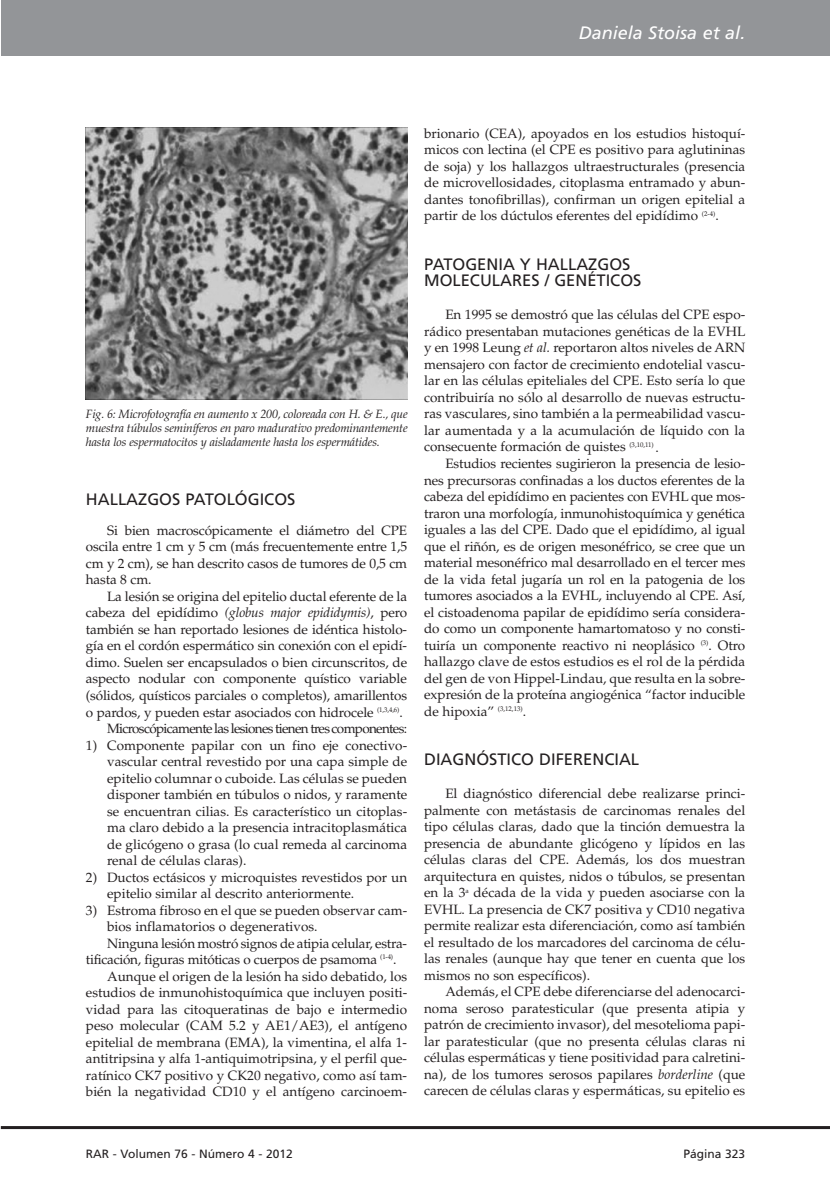
<style>
.page{position:relative;width:830px;height:1190px;background:#fff}
.page>*{position:absolute;margin:0;border:0;box-sizing:border-box;transform-origin:0 0}
.t1{font:italic 18px "Frutiger";color:#fff}
.t2{font:16.5px/16.5px "Frutiger";color:#231f20}
.t3{font:13.5px/16.5px "Palatino";color:#231f20;text-align:justify}
.t4{font:13.5px "Palatino";letter-spacing:-.02em;color:#231f20}
.t5{font:13.5px "Palatino";letter-spacing:-.05em;color:#231f20}
.t6{font:italic 12px/14.2px "Palatino";letter-spacing:-.015em;color:#231f20;text-align:justify}
.t7{font:12px "Frutiger";color:#231f20}
.s1{font-style:italic}
</style>
<div class="page">
<div style="left:1px;top:0;width:829px;height:56px;background:#939598"></div>
<hr style="left:1px;top:1126px;width:829px;height:3px;background:#231f20">
<img style="left:86px;top:128px;width:322px;height:271px">
<h1 class="t1" style="left:578px;top:26px;width:168px">Daniela Stoisa et al.</h1>
<p class="t6" style="left:86px;top:407px;width:323px">Fig. 6: Microfotografía en aumento x 200, coloreada con H. &amp; E., que muestra túbulos seminíferos en paro madurativo predominantemente hasta los espermatocitos y aisladamente hasta los espermátides.</p>
<p class="t2" style="left:86px;top:492px;width:211px">HALLAZGOS PATOLÓGICOS</p>
<p class="t3" style="left:86px;top:523px;width:323px;text-indent:21px">Si bien macroscópicamente el diámetro del CPE oscila entre 1 cm y 5 cm (más frecuentemente entre 1,5 cm y 2 cm), se han descrito casos de tumores de 0,5 cm hasta 8 cm.</p>
<p class="t3" style="left:107px;top:589px;width:301px">La lesión se origina del epitelio ductal eferente de la</p>
<p class="t3" style="left:86px;top:606px;width:323px">cabeza del epidídimo <span class="s1">(globus major epididymis)</span>, pero</p>
<p class="t3" style="left:86px;top:622px;width:323px">también se han reportado lesiones de idéntica histolo-</p>
<p class="t3" style="left:86px;top:639px;width:323px">gía en el cordón espermático sin conexión con el epidí-</p>
<p class="t3" style="left:86px;top:655px;width:323px">dimo. Suelen ser encapsulados o bien circunscritos, de</p>
<p class="t3" style="left:86px;top:672px;width:322px">aspecto nodular con componente quístico variable</p>
<p class="t3" style="left:86px;top:688px;width:323px">(sólidos, quísticos parciales o completos), amarillentos</p>
<p class="t3" style="left:86px;top:705px;width:318px">o pardos, y pueden estar asociados con hidrocele <sup>(1,3,4,6)</sup>.</p>
<p class="t5" style="left:107px;top:723px;width:301px">Microscópicamente las lesiones tienen tres componentes:</p>
<p class="t3" style="left:107px;top:738px;width:301px;text-indent:-21px">1) Componente papilar con un fino eje conectivo&shy;vascular central revestido por una capa simple de epitelio columnar o cuboide. Las células se pueden disponer también en túbulos o nidos, y raramente se encuentran cilias. Es característico un citoplas&shy;ma claro debido a la presencia intracitoplasmática de glicógeno o grasa (lo cual remeda al carcinoma renal de células claras).</p>
<p class="t3" style="left:107px;top:870px;width:301px;text-indent:-21px">2) Ductos ectásicos y microquistes revestidos por un epitelio similar al descrito anteriormente.</p>
<p class="t3" style="left:86px;top:903px;width:323px">3) Estroma fibroso en el que se pueden observar cam-</p>
<p class="t3" style="left:107px;top:919px;width:212px">bios inflamatorios o degenerativos.</p>
<p class="t4" style="left:107px;top:937px;width:301px">Ninguna lesión mostró signos de atipia celular, estra-</p>
<p class="t4" style="left:86px;top:954px;width:312px">tificación, figuras mitóticas o cuerpos de psamoma <sup>(1-4)</sup>.</p>
<p class="t3" style="left:107px;top:969px;width:301px">Aunque el origen de la lesión ha sido debatido, los</p>
<p class="t3" style="left:86px;top:985px;width:323px">estudios de inmunohistoquímica que incluyen positi-</p>
<p class="t3" style="left:86px;top:1002px;width:323px">vidad para las citoqueratinas de bajo e intermedio</p>
<p class="t3" style="left:86px;top:1018px;width:323px">peso molecular (CAM 5.2 y AE1/AE3), el antígeno</p>
<p class="t3" style="left:86px;top:1035px;width:323px">epitelial de membrana (EMA), la vimentina, el alfa 1-</p>
<p class="t3" style="left:86px;top:1051px;width:323px">antitripsina y alfa 1-antiquimotripsina, y el perfil que-</p>
<p class="t3" style="left:86px;top:1068px;width:323px">ratínico CK7 positivo y CK20 negativo, como así tam-</p>
<p class="t3" style="left:86px;top:1084px;width:323px">bién la negatividad CD10 y el antígeno carcinoem-</p>
<p class="t3" style="left:424px;top:127px;width:323px">brionario (CEA), apoyados en los estudios histoquí&shy;micos con lectina (el CPE es positivo para aglutininas de soja) y los hallazgos ultraestructurales (presencia de microvellosidades, citoplasma entramado y abun&shy;dantes tonofibrillas), confirman un origen epitelial a partir de los dúctulos eferentes del epidídimo <sup>(2-4)</sup>.</p>
<p class="t2" style="left:424px;top:257px;width:219px">PATOGENIA Y HALLAZGOS<br>MOLECULARES / GENÉTICOS</p>
<p class="t3" style="left:424px;top:308px;width:323px;text-indent:21px">En 1995 se demostró que las células del CPE espo&shy;rádico presentaban mutaciones genéticas de la EVHL y en 1998 Leung <span class="s1">et al.</span> reportaron altos niveles de ARN mensajero con factor de crecimiento endotelial vascu&shy;lar en las células epiteliales del CPE. Esto sería lo que contribuiría no sólo al desarrollo de nuevas estructu&shy;ras vasculares, sino también a la permeabilidad vascu&shy;lar aumentada y a la acumulación de líquido con la consecuente formación de quistes <sup>(3,10,11)</sup> .</p>
<p class="t3" style="left:424px;top:457px;width:323px;text-indent:21px">Estudios recientes sugirieron la presencia de lesio&shy;nes precursoras confinadas a los ductos eferentes de la cabeza del epidídimo en pacientes con EVHL que mos&shy;traron una morfología, inmunohistoquímica y genética iguales a las del CPE. Dado que el epidídimo, al igual que el riñón, es de origen mesonéfrico, se cree que un material mesonéfrico mal desarrollado en el tercer mes de la vida fetal jugaría un rol en la patogenia de los tumores asociados a la EVHL, incluyendo al CPE. Así, el cistoadenoma papilar de epidídimo sería considera&shy;do como un componente hamartomatoso y no consti&shy;tuiría un componente reactivo ni neoplásico <sup>(3)</sup>. Otro hallazgo clave de estos estudios es el rol de la pérdida del gen de von Hippel-Lindau, que resulta en la sobre&shy;expresión de la proteína angiogénica “factor inducible de hipoxia” <sup>(3,12,13)</sup>.</p>
<p class="t2" style="left:424px;top:752px;width:216px">DIAGNÓSTICO DIFERENCIAL</p>
<p class="t3" style="left:424px;top:787px;width:323px;text-indent:21px">El diagnóstico diferencial debe realizarse princi&shy;palmente con metástasis de carcinomas renales del tipo células claras, dado que la tinción demuestra la presencia de abundante glicógeno y lípidos en las células claras del CPE. Además, los dos muestran arquitectura en quistes, nidos o túbulos, se presentan en la 3<sup>a</sup> década de la vida y pueden asociarse con la EVHL. La presencia de CK7 positiva y CD10 negativa permite realizar esta diferenciación, como así también el resultado de los marcadores del carcinoma de célu&shy;las renales (aunque hay que tener en cuenta que los mismos no son específicos).</p>
<p class="t3" style="left:424px;top:985px;width:323px;text-indent:21px">Además, el CPE debe diferenciarse del adenocarci&shy;noma seroso paratesticular (que presenta atipia y patrón de crecimiento invasor), del mesotelioma papi&shy;lar paratesticular (que no presenta células claras ni células espermáticas y tiene positividad para calretini&shy;na), de los tumores serosos papilares <span class="s1">borderline</span> (que carecen de células claras y espermáticas, su epitelio es</p>
<p class="t7" style="left:86px;top:1148px;width:208px">RAR - Volumen 76 - Número 4 - 2012</p>
<p class="t7" style="left:683px;top:1148px;width:63px">Página 323</p>
</div>
